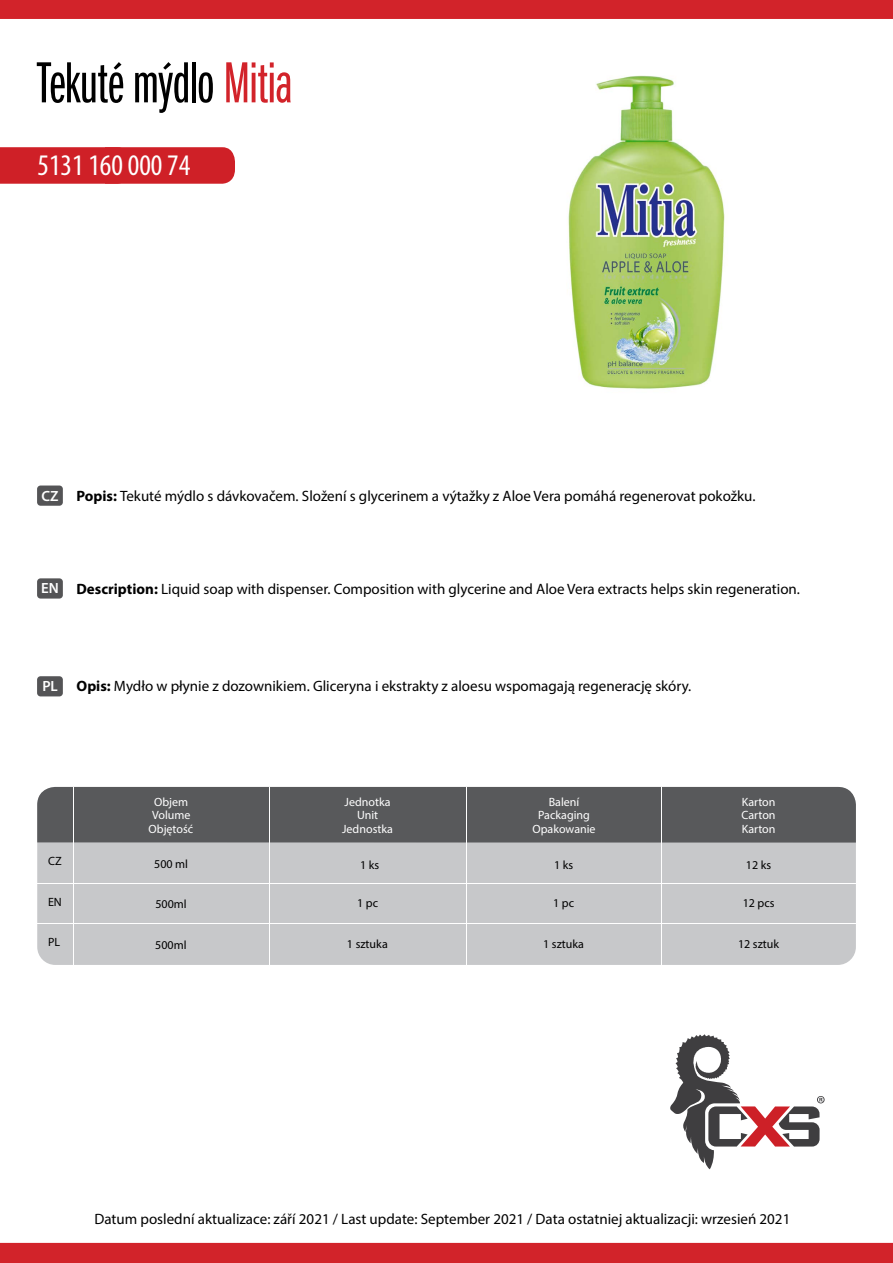
<style>
.page{position:relative;width:893px;height:1263px;background:#fff}
.page>*{position:absolute;margin:0;border:0;box-sizing:border-box;transform-origin:0 0}
.t1{font:60px "Franklin Got Itc DOT Boo Ext Com";letter-spacing:-.01em;color:#000}
.t2{font:condensed 30px "Myriad Pro";color:#fff}
.t3{font:15px "Myriad Pro";color:#000}
.t4{font:600 14.85px "Myriad Pro";color:#fff}
.t5{font:12px "Myriad Pro";color:#fff}
.t6{font:12px "Myriad Pro";color:#000}
.s1{color:#d2232a}
.s2{font-weight:700}
</style>
<div class="page">
<div style="left:0;top:147px;width:235px;height:37px;background:#cf2027"></div>
<img style="left:568px;top:75px;width:157px;height:314px">
<svg style="left:670px;top:1034px;width:155px;height:135px"></svg>
<div style="left:37px;top:485px;width:26px;height:21px;background:#545456;border-radius:3px"></div>
<div style="left:37px;top:578px;width:26px;height:21px;background:#545456;border-radius:3px"></div>
<div style="left:37px;top:676px;width:26px;height:20px;background:#545456;border-radius:3px"></div>
<div style="left:0;top:0;width:893px;height:19px;background:#d2232a"></div>
<div style="left:0;top:1243px;width:893px;height:20px;background:#d2232a"></div>
<div style="left:37px;top:787px;width:819px;height:178px;background:#c7c8ca;border-radius:18px"></div>
<div style="left:37px;top:787px;width:819px;height:55px;background:#58595b"></div>
<hr style="left:37px;top:923px;width:819px;height:1px;background:#fff">
<hr style="left:37px;top:883px;width:819px;height:1px;background:#fff">
<hr style="left:73px;top:787px;width:1px;height:178px;background:#fff">
<hr style="left:661px;top:787px;width:1px;height:178px;background:#fff">
<hr style="left:466px;top:787px;width:1px;height:178px;background:#fff">
<hr style="left:269px;top:787px;width:1px;height:178px;background:#fff">
<h1 class="t1" style="left:37px;top:51px;width:257px">Tekuté mýdlo <span class="s1">Mitia</span></h1>
<h2 class="t2" style="left:38px;top:147px;width:154px">5131 160 000 74</h2>
<p class="t4" style="left:42px;top:486px;width:19px">CZ</p>
<p class="t3" style="left:77px;top:486px;width:680px"><span class="s2">Popis:</span> Tekuté mýdlo s dávkovačem. Složení s glycerinem a výtažky z Aloe Vera pomáhá regenerovat pokožku.</p>
<p class="t4" style="left:41px;top:579px;width:19px">EN</p>
<p class="t3" style="left:77px;top:579px;width:725px"><span class="s2">Description:</span> Liquid soap with dispenser. Composition with glycerine and Aloe Vera extracts helps skin regeneration.</p>
<p class="t4" style="left:42px;top:677px;width:17px">PL</p>
<p class="t3" style="left:77px;top:677px;width:616px"><span class="s2">Opis:</span> Mydło w płynie z dozownikiem. Gliceryna i ekstrakty z aloesu wspomagają regenerację skóry.</p>
<p class="t5" style="left:154px;top:794px;width:36px">Objem</p>
<p class="t5" style="left:149px;top:821px;width:46px">Objętość</p>
<p class="t5" style="left:152px;top:808px;width:40px">Volume</p>
<p class="t5" style="left:345px;top:794px;width:48px">Jednotka</p>
<p class="t5" style="left:342px;top:821px;width:52px">Jednostka</p>
<p class="t5" style="left:357px;top:808px;width:23px">Unit</p>
<p class="t5" style="left:549px;top:794px;width:32px">Balení</p>
<p class="t5" style="left:532px;top:821px;width:65px">Opakowanie</p>
<p class="t5" style="left:538px;top:808px;width:53px">Packaging</p>
<p class="t5" style="left:742px;top:794px;width:35px">Karton</p>
<p class="t5" style="left:742px;top:821px;width:35px">Karton</p>
<p class="t5" style="left:742px;top:808px;width:36px">Carton</p>
<p class="t6" style="left:48px;top:854px;width:15px">CZ</p>
<p class="t6" style="left:154px;top:856px;width:35px">500 ml</p>
<p class="t6" style="left:746px;top:858px;width:27px">12 ks</p>
<p class="t6" style="left:360px;top:858px;width:21px">1 ks</p>
<p class="t6" style="left:554px;top:858px;width:21px">1 ks</p>
<p class="t6" style="left:48px;top:894px;width:15px">EN</p>
<p class="t6" style="left:155px;top:896px;width:33px">500ml</p>
<p class="t6" style="left:357px;top:896px;width:22px">1 pc</p>
<p class="t6" style="left:553px;top:896px;width:22px">1 pc</p>
<p class="t6" style="left:743px;top:896px;width:33px">12 pcs</p>
<p class="t6" style="left:48px;top:935px;width:14px">PL</p>
<p class="t6" style="left:155px;top:937px;width:33px">500ml</p>
<p class="t6" style="left:347px;top:937px;width:42px">1 sztuka</p>
<p class="t6" style="left:543px;top:937px;width:42px">1 sztuka</p>
<p class="t6" style="left:738px;top:937px;width:42px">12 sztuk</p>
<p class="t3" style="left:94px;top:1209px;width:697px">Datum poslední aktualizace: září 2021 / Last update: September 2021 / Data ostatniej aktualizacji: wrzesień 2021</p>
</div>
